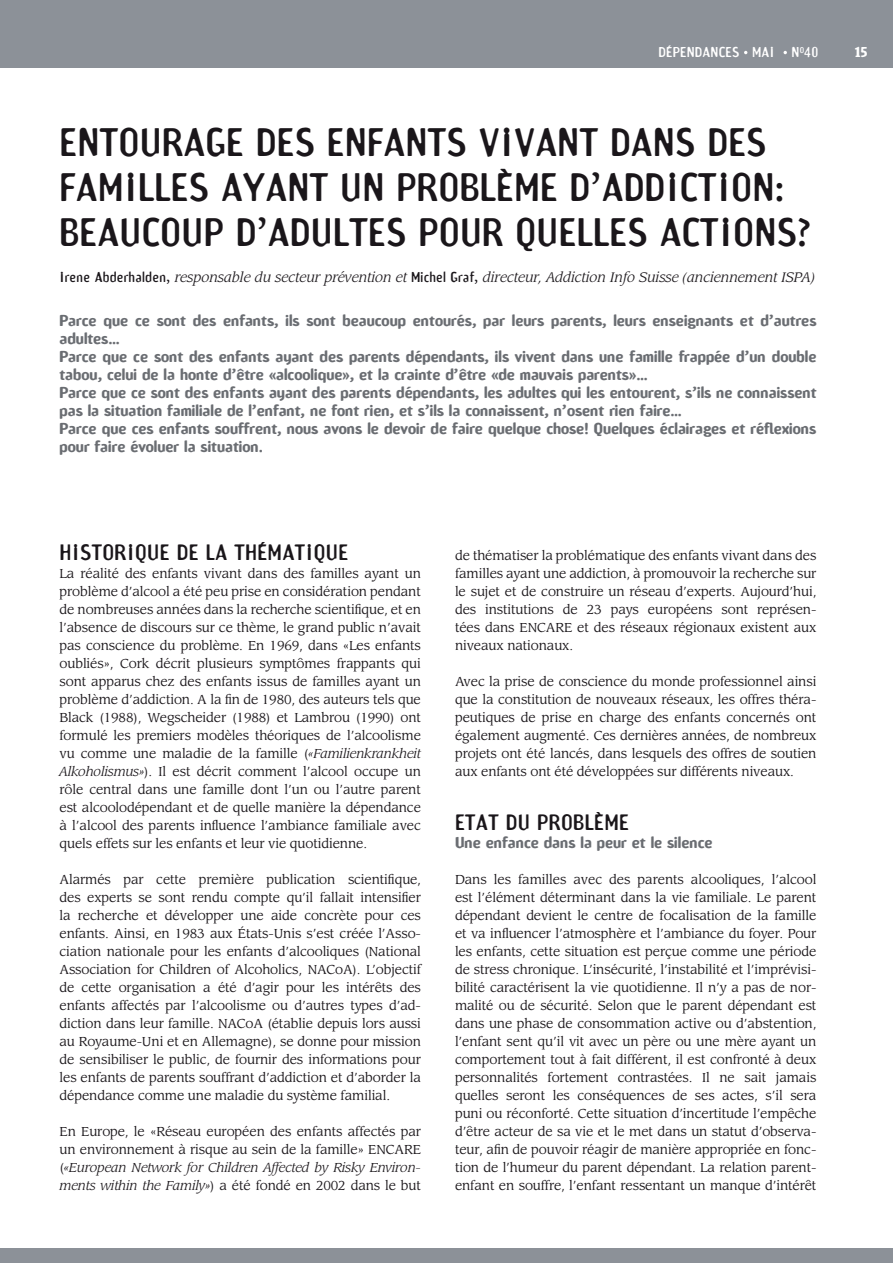
<style>
.page{position:relative;width:893px;height:1263px;background:#fff}
.page>*{position:absolute;margin:0;border:0;box-sizing:border-box;transform-origin:0 0}
.t1{font:37.5px/45px "Amoebia Sans";letter-spacing:.01em;color:#1a161a}
.t2{font:21px "Amoebia Sans";letter-spacing:.02em;color:#1a161a}
.t3{font:700 15px/18px "Amoebia";color:#6a6d72}
.t4{font:italic 13.5px "Leawood";color:#1a161a}
.t5{font:13.5px "Amoebia Sans";letter-spacing:.02em;color:#fff}
.t6{font:700 13.5px "Amoebia";color:#fff}
.t7{font:12.75px/18px "Leawood";letter-spacing:-.01em;color:#1a161a;text-align:justify}
.s1{font-family:"Amoebia Sans";font-style:normal}
.s2{font-style:italic}
</style>
<div class="page">
<div style="left:0;top:0;width:893px;height:68px;background:#8c9198"></div>
<div style="left:0;top:1249px;width:893px;height:14px;background:#8c9198"></div>
<svg style="left:783px;top:51px;width:4px;height:3px"></svg>
<p class="t5" style="left:658px;top:44px;width:118px">DÉPENDANCES MAI</p>
<p class="t5" style="left:791px;top:44px;width:28px">N<sup>O</sup>40</p>
<p class="t6" style="left:855px;top:45px;width:14px">15</p>
<h1 class="t1" style="left:60px;top:120px;width:216px">ENTOURAGE DES</h1>
<h1 class="t1" style="left:327px;top:120px;width:305px">EN FANTS VIVANT DANS</h1>
<h1 class="t1" style="left:60px;top:120px;width:753px;text-indent:648px">DES<br>FAMILLES AYANT UN PROBLÈME D’ADD ICTION:<br>BEAUCOUP D’ADULTES POUR QUELLES ACTIONS?</h1>
<p class="t4" style="left:60px;top:269px;width:757px"><span class="s1">I RENE ABDERHALDEN,</span> responsable du secteur prévention et <span class="s1">MICHEL GRAF,</span> directeur, Addiction Info Suisse (anciennement ISPA)</p>
<p class="t3" style="left:60px;top:311px;width:758px">Parce que ce sont des enfants, ils sont beaucoup entourés, par leurs parents, leurs enseignants et d’autres adultes…<br>Parce que ce sont des enfants ayant des parents dépendants, ils vivent dans une famille frappée d’un double tabou, celui de la honte d’être «alcoolique», et la crainte d’être «de mauvais parents»…<br>Parce que ce sont des enfants ayant des parents dépendants, les adultes qui les entourent, s’ils ne connaissent pas la situation familiale de l’enfant, ne font rien, et s’ils la connaissent, n’osent rien faire…<br>Parce que ces enfants souffrent, nous avons le devoir de faire quelque chose! Quelques éclairages et réflexions pour faire évoluer la situation.</p>
<h2 class="t2" style="left:60px;top:540px;width:288px">HISTORIQUE DE LA THÉMATIQUE</h2>
<p class="t7" style="left:60px;top:564px;width:363px">La réalité des enfants vivant dans des familles ayant un problème d’alcool a été peu prise en considération pendant de nombreuses années dans la recherche scientifique, et en l’absence de discours sur ce thème, le grand public n’avait pas conscience du problème. En 1969, dans «Les enfants oubliés», Cork décrit plusieurs symptômes frappants qui sont apparus chez des enfants issus de familles ayant un problème d’addiction. A la fin de 1980, des auteurs tels que Black (1988), Wegscheider (1988) et Lambrou (1990) ont formulé les premiers modèles théoriques de l’alcoolisme vu comme une maladie de la famille (<span class="s2">«Familienkrankheit Alkoholismus»</span>). Il est décrit comment l’alcool occupe un rôle central dans une famille dont l’un ou l’autre parent est alcoolodépendant et de quelle manière la dépendance à l’alcool des parents influence l’ambiance familiale avec quels effets sur les enfants et leur vie quotidienne.</p>
<p class="t7" style="left:60px;top:870px;width:363px">Alarmés par cette première publication scientifique, des experts se sont rendu compte qu’il fallait intensifier la recherche et développer une aide concrète pour ces enfants. Ainsi, en 1983 aux États-Unis s’est créée l’Asso&shy;ciation nationale pour les enfants d’alcooliques (National Association for Children of Alcoholics, NACoA). L’objectif de cette organisation a été d’agir pour les intérêts des enfants affectés par l’alcoolisme ou d’autres types d’ad&shy;diction dans leur famille. NACoA (établie depuis lors aussi au Royaume-Uni et en Allemagne), se donne pour mission de sensibiliser le public, de fournir des informations pour les enfants de parents souffrant d’addiction et d’aborder la dépendance comme une maladie du système familial.</p>
<p class="t7" style="left:60px;top:1122px;width:363px">En Europe, le «Réseau européen des enfants affectés par un environnement à risque au sein de la famille» ENCARE (<span class="s2">«European Network for Children Affected by Risky Environ&shy;ments within the Family»</span>) a été fondé en 2002 dans le but</p>
<p class="t7" style="left:455px;top:546px;width:363px">de thématiser la problématique des enfants vivant dans des familles ayant une addiction, à promouvoir la recherche sur le sujet et de construire un réseau d’experts. Aujourd’hui, des institutions de 23 pays européens sont représen&shy;tées dans ENCARE et des réseaux régionaux existent aux niveaux nationaux.</p>
<p class="t7" style="left:455px;top:672px;width:363px">Avec la prise de conscience du monde professionnel ainsi que la constitution de nouveaux réseaux, les offres théra&shy;peutiques de prise en charge des enfants concernés ont également augmenté. Ces dernières années, de nombreux projets ont été lancés, dans lesquels des offres de soutien aux enfants ont été développées sur différents niveaux.</p>
<h2 class="t2" style="left:455px;top:810px;width:174px">ETAT DU PROBLÈME</h2>
<p class="t3" style="left:455px;top:833px;width:259px">Une enfance dans la peur et le silence</p>
<p class="t7" style="left:455px;top:870px;width:363px">Dans les familles avec des parents alcooliques, l’alcool est l’élément déterminant dans la vie familiale. Le parent dépendant devient le centre de focalisation de la famille et va influencer l’atmosphère et l’ambiance du foyer. Pour les enfants, cette situation est perçue comme une période de stress chronique. L’insécurité, l’instabilité et l’imprévisi&shy;bilité caractérisent la vie quotidienne. Il n’y a pas de nor&shy;malité ou de sécurité. Selon que le parent dépendant est dans une phase de consommation active ou d’abstention, l’enfant sent qu’il vit avec un père ou une mère ayant un comportement tout à fait différent, il est confronté à deux personnalités fortement contrastées. Il ne sait jamais quelles seront les conséquences de ses actes, s’il sera puni ou réconforté. Cette situation d’incertitude l’empêche d’être acteur de sa vie et le met dans un statut d’observa&shy;teur, afin de pouvoir réagir de manière appropriée en fonc&shy;tion de l’humeur du parent dépendant. La relation parent&shy;enfant en souffre, l’enfant ressentant un manque d’intérêt</p>
</div>
